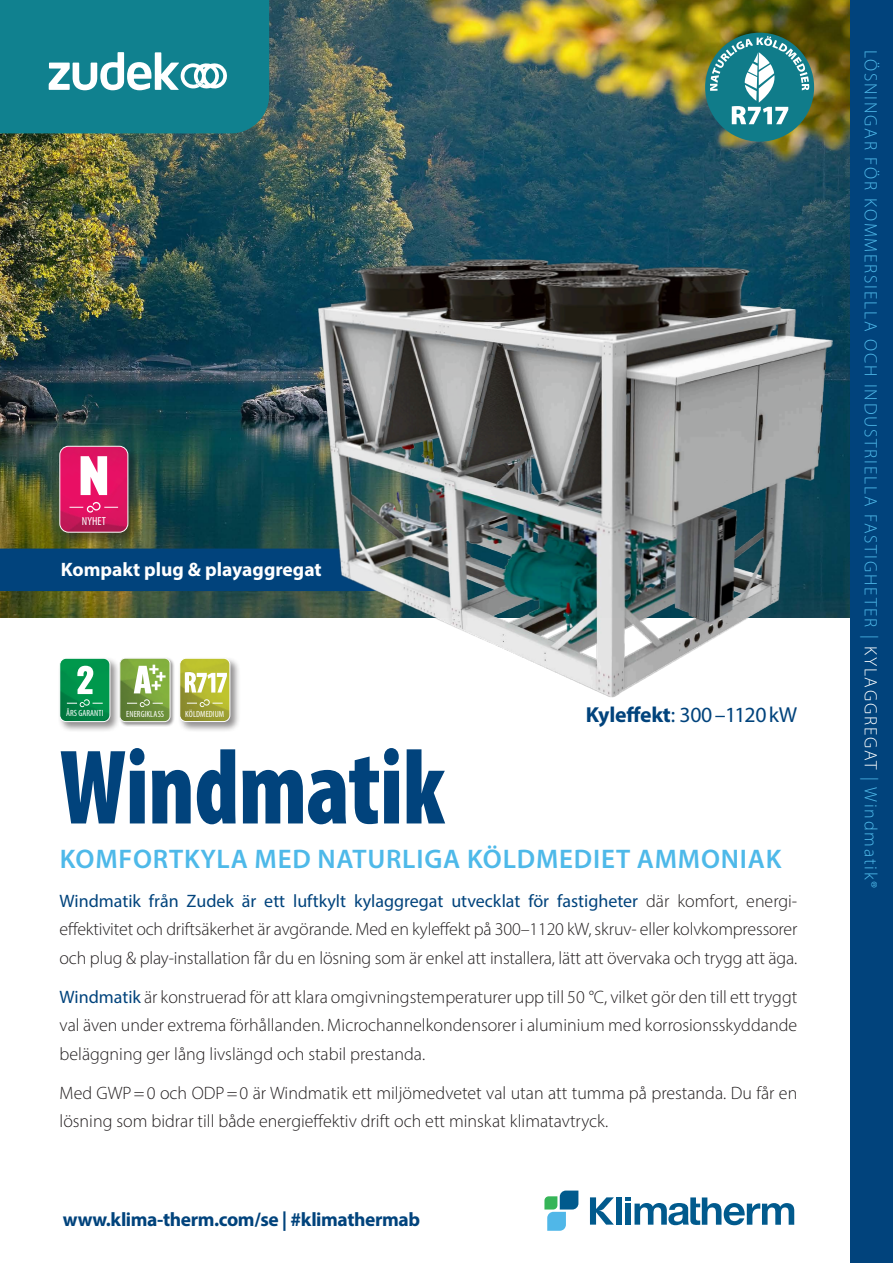
<style>
.page{position:relative;width:893px;height:1263px;background:#fff}
.page>*{position:absolute;margin:0;border:0;box-sizing:border-box;transform-origin:0 0}
.t1{font:900 condensed 107.1px "Myriad Pro";letter-spacing:-.005em;color:#01437c;scale:.9 1}
.t2{font:600 27px "Myriad Pro";letter-spacing:.03em;color:#4eb9e9}
.t3{font:21.75px "Myriad Pro";letter-spacing:-.01em;color:#01437c}
.t4{font:700 19.5px "Myriad Pro";letter-spacing:-.02em;color:#01437c}
.t5{font:700 19.5px "Myriad Pro";color:#fff}
.t6{font:300 18px/28.5px "Myriad Pro";color:#231f20;text-align:justify}
.t7{font:300 18px "Myriad Pro";letter-spacing:.1em;color:#4eb9e9}
.t8{font:condensed 11.7px "Myriad Pro";letter-spacing:.005em;color:#fff}
.t9{font:condensed 9px "Myriad Pro";letter-spacing:.005em;color:#fff}
.s1{font-weight:700}
.s2{font-weight:400;color:#01437c}
.s3{color:#fff}
</style>
<div class="page">
<img style="left:0;top:0;width:850px;height:617px">
<div style="left:0;top:549px;width:318px;height:42px;background:#01437c"></div>
<div style="left:850px;top:0;width:43px;height:1263px;background:#01437c"></div>
<svg style="left:0;top:0;width:269px;height:133px;background:#238a97"></svg>
<div style="left:57px;top:444px;width:86px;height:103px;background:#231f20;opacity:.5"></div>
<img style="left:60px;top:446px;width:68px;height:86px">
<div style="left:60px;top:446px;width:68px;height:86px;border:1px solid #fff;border-radius:9px"></div>
<svg style="left:69px;top:502px;width:49px;height:11px"></svg>
<svg style="left:81px;top:456px;width:26px;height:39px"></svg>
<div style="left:119px;top:657px;width:57px;height:70px;background:#231f20;opacity:.5"></div>
<img style="left:120px;top:658px;width:50px;height:64px">
<div style="left:120px;top:658px;width:50px;height:64px;border:1px solid #fff;border-radius:5px"></div>
<svg style="left:127px;top:699px;width:36px;height:8px"></svg>
<svg style="left:134px;top:665px;width:32px;height:28px"></svg>
<div style="left:58px;top:657px;width:62px;height:75px;background:#231f20;opacity:.5"></div>
<img style="left:60px;top:658px;width:50px;height:64px">
<div style="left:60px;top:658px;width:50px;height:64px;border:1px solid #fff;border-radius:7px"></div>
<svg style="left:67px;top:666px;width:36px;height:41px"></svg>
<div style="left:178px;top:657px;width:62px;height:75px;background:#231f20;opacity:.5"></div>
<img style="left:180px;top:658px;width:50px;height:63px">
<div style="left:180px;top:658px;width:50px;height:64px;border:1px solid #fff;border-radius:6px"></div>
<svg style="left:187px;top:699px;width:36px;height:8px"></svg>
<img style="left:318px;top:258px;width:516px;height:440px">
<svg style="left:544px;top:1190px;width:34px;height:41px"></svg>
<div style="left:616px;top:1197px;width:6px;height:27px;background:#015a8d"></div>
<svg style="left:590px;top:1197px;width:24px;height:27px"></svg>
<svg style="left:625px;top:1197px;width:169px;height:28px"></svg>
<svg style="left:185px;top:672px;width:42px;height:20px"></svg>
<div style="left:705px;top:33px;width:109px;height:109px;background:#107c8a;border-radius:50%"></div>
<svg style="left:710px;top:36px;width:99px;height:88px"></svg>
<p class="t8" style="left:82px;top:514px;width:26px">NYHET</p>
<p class="t5" style="left:61px;top:557px;width:262px">Kompakt plug &amp; playaggregat</p>
<p class="t9" style="left:66px;top:708px;width:39px">ÅRS GARANTI</p>
<p class="t9" style="left:126px;top:708px;width:39px">ENERGIKLASS</p>
<p class="t9" style="left:185px;top:708px;width:41px">KÖLDMEDIUM</p>
<p class="t3" style="left:586px;top:701px;width:213px"><span class="s1">Kyleffekt</span>: 300–1120kW</p>
<h1 class="t1" style="left:60px;top:719px;width:429px">Windmatik</h1>
<h2 class="t2" style="left:60px;top:841px;width:723px">KOMFORTKYLA MED NATURLIGA KÖLDMEDIET AMMONIAK</h2>
<p class="t6" style="left:60px;top:886px;width:739px"><span class="s2">Windmatik från Zudek är ett luftkylt kylaggregat utvecklat för fastigheter</span> där komfort, energi&shy;effektivitet och driftsäkerhet är avgörande. Med en kyleffekt på 300–1120 kW, skruv- eller kolvkompressorer och plug &amp; play-installation får du en lösning som är enkel att installera, lätt att övervaka och trygg att äga.</p>
<p class="t6" style="left:60px;top:982px;width:739px"><span class="s2">Windmatik</span> är konstruerad för att klara omgivningstemperaturer upp till 50 °C, vilket gör den till ett tryggt val även under extrema förhållanden. Microchannelkondensorer i aluminium med korrosionsskyddande beläggning ger lång livslängd och stabil prestanda.</p>
<p class="t6" style="left:60px;top:1078px;width:739px">Med GWP=0 och ODP=0 är Windmatik ett miljömedvetet val utan att tumma på prestanda. Du får en lösning som bidrar till både energieffektiv drift och ett minskat klimatavtryck.</p>
<p class="t4" style="left:63px;top:1207px;width:359px">www.klima-therm.com/se | #klimathermab</p>
<p class="t7" style="left:882px;top:50px;width:840px;rotate:90deg">LÖSNINGAR FÖR KOMMERSIELLA OCH INDUSTRIELLA FASTIGHETER | <span class="s3">KYLAGGREGAT</span> | Windmatik®</p>
</div>
